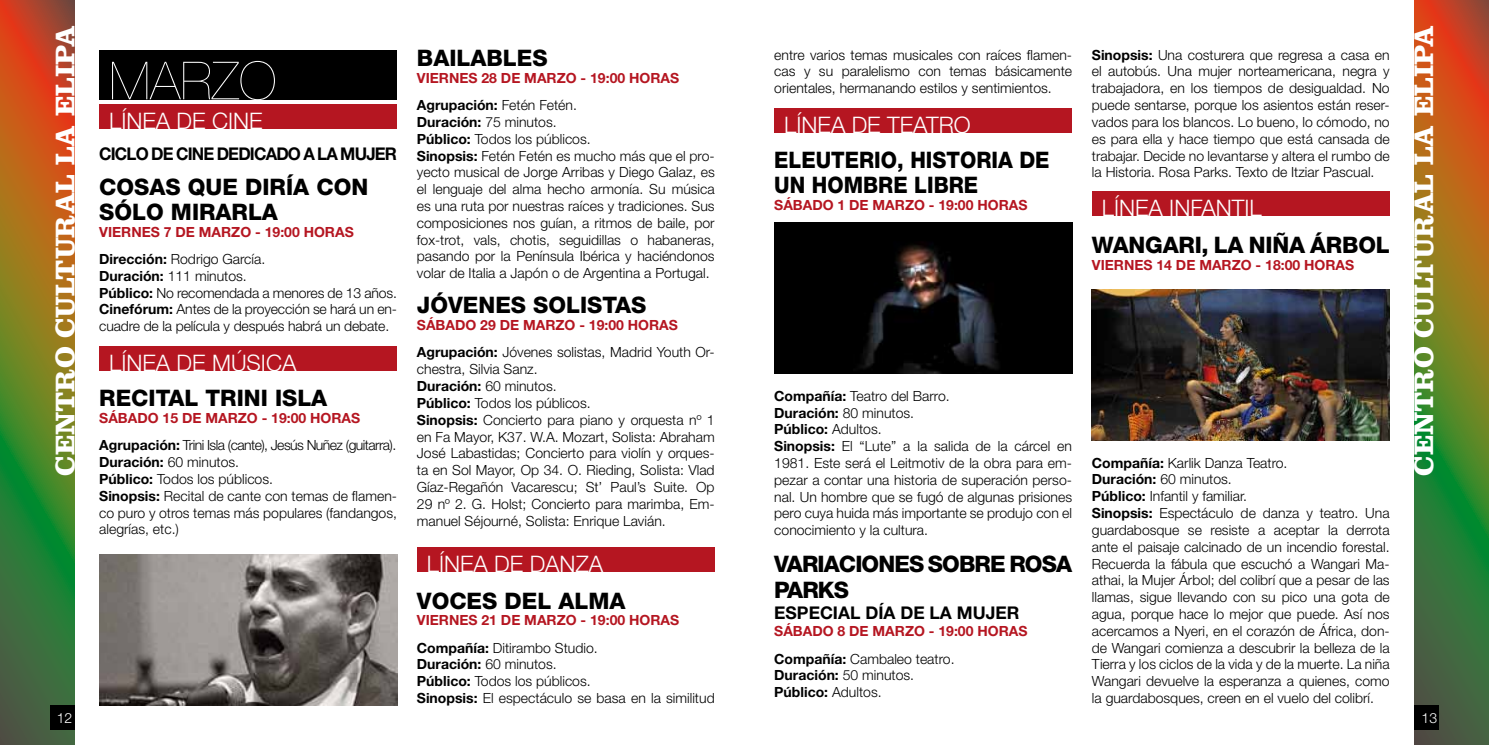
<style>
.page{position:relative;width:1489px;height:745px;background:#fff}
.page>*{position:absolute;margin:0;border:0;box-sizing:border-box;transform-origin:0 0}
.t1{font:200 52.5px "Helvetica Neue LT Std";color:#fff}
.t2{font:700 28px "Clarendon LT Std";color:#fff}
.t3{font:800 22.75px/24.5px "Helvetica Neue LT Std";color:#000}
.t4{font:300 22.75px "Helvetica Neue LT Std";color:#fff}
.t5{font:800 22.75px/24.5px "Helvetica Neue LT Std";color:#000;scale:.92 1}
.t6{font:800 22.75px/26.2px "Helvetica Neue LT Std";letter-spacing:-.04em;color:#000}
.t7{font:700 17.5px "Helvetica Neue LT Std";letter-spacing:-.05em;color:#000;scale:.96 1}
.t8{font:700 17.5px "Helvetica Neue LT Std";color:#000}
.t9{font:300 14px/16.8px "Helvetica Neue LT Std";color:#000}
.t10{font:700 14px/27.3px "Helvetica Neue LT Std";color:#b51621}
.t11{font:300 14px/27.3px "Helvetica Neue LT Std";letter-spacing:-.04em;color:#000}
.t12{font:300 14px "Helvetica Neue LT Std";color:#fff}
.s1{color:#000}
.s2{font-weight:300;color:#000}
.s3{font-weight:700}
.s4{font-weight:700;color:#b51621}
</style>
<div class="page">
<svg style="left:1414px;top:0;width:74px;height:744px;background:#756e29"></svg>
<svg style="left:0;top:0;width:74px;height:744px;background:#786d28"></svg>
<div style="left:1414px;top:704px;width:25px;height:25px;background:#000"></div>
<div style="left:50px;top:704px;width:24px;height:25px;background:#000"></div>
<div style="left:99px;top:50px;width:298px;height:49px;background:#000"></div>
<div style="left:99px;top:104px;width:298px;height:25px;background:#b51621"></div>
<div style="left:99px;top:346px;width:298px;height:25px;background:#b51621"></div>
<img style="left:99px;top:554px;width:298px;height:150px">
<div style="left:417px;top:546px;width:297px;height:25px;background:#b51621"></div>
<div style="left:774px;top:108px;width:297px;height:25px;background:#b51621"></div>
<img style="left:774px;top:223px;width:297px;height:150px">
<div style="left:1091px;top:191px;width:298px;height:24px;background:#b51621"></div>
<img style="left:1091px;top:290px;width:298px;height:150px">
<h2 class="t2" style="left:48px;top:475px;width:452px;rotate:-90deg">CENTRO CULTURAL LA ELIPA</h2>
<h2 class="t2" style="left:1406px;top:475px;width:452px;rotate:-90deg">CENTRO CULTURAL LA ELIPA</h2>
<h3 class="t3" style="left:417px;top:45px;width:132px">BAILABLES</h3>
<p class="t10" style="left:417px;top:64px;width:264px">VIERNES 28 DE MARZO - 19:00 HORAS<br><span class="s1">Agrupación:</span> <span class="s2">Fetén Fetén.</span></p>
<p class="t9" style="left:417px;top:113px;width:299px"><span class="s3">Duración:</span> 75 minutos.<br><span class="s3">Público:</span> Todos los públicos.<br><span class="s3">Sinopsis:</span> Fetén Fetén es mucho más que el pro&shy;yecto musical de Jorge Arribas y Diego Galaz, es el lenguaje del alma hecho armonía. Su música es una ruta por nuestras raíces y tradiciones. Sus composiciones nos guían, a ritmos de baile, por fox-trot, vals, chotis, seguidillas o habaneras, pasando por la Península Ibérica y haciéndonos volar de Italia a Japón o de Argentina a Portugal.</p>
<h3 class="t3" style="left:417px;top:293px;width:231px">JÓVENES SOLISTAS</h3>
<p class="t9" style="left:417px;top:311px;width:299px;line-height:27.3px"><span class="s4">SÁBADO 29 DE MARZO - 19:00 HORAS<br></span><span class="s3">Agrupación:</span> Jóvenes solistas, Madrid Youth Or-</p>
<p class="t9" style="left:417px;top:360px;width:299px">chestra, Silvia Sanz.<br><span class="s3">Duración:</span> 60 minutos.<br><span class="s3">Público:</span> Todos los públicos.<br><span class="s3">Sinopsis:</span> Concierto para piano y orquesta nº 1 en Fa Mayor, K37. W.A. Mozart, Solista: Abraham José Labastidas; Concierto para violín y orques&shy;ta en Sol Mayor, Op 34. O. Rieding, Solista: Vlad Gíaz-Regañón Vacarescu; St’ Paul’s Suite. Op 29 nº 2. G. Holst; Concierto para marimba, Em&shy;manuel Séjourné, Solista: Enrique Lavián.</p>
<h3 class="t4" style="left:427px;top:549px;width:178px">LÍNEA DE DANZA</h3>
<h3 class="t3" style="left:417px;top:587px;width:210px">VOCES DEL ALMA</h3>
<p class="t10" style="left:417px;top:606px;width:264px">VIERNES 21 DE MARZO - 19:00 HORAS<br><span class="s1">Compañía:</span> <span class="s2">Ditirambo Studio.</span></p>
<p class="t9" style="left:417px;top:655px;width:299px"><span class="s3">Duración:</span> 60 minutos.<br><span class="s3">Público:</span> Todos los públicos.<br><span class="s3">Sinopsis:</span> El espectáculo se basa en la similitud</p>
<p class="t9" style="left:1091px;top:46px;width:299px;text-align:justify"><span class="s3">Sinopsis:</span> Una costurera que regresa a casa en el autobús. Una mujer norteamericana, negra y trabajadora, en los tiempos de desigualdad. No puede sentarse, porque los asientos están reser&shy;vados para los blancos. Lo bueno, lo cómodo, no es para ella y hace tiempo que está cansada de trabajar. Decide no levantarse y altera el rumbo de la Historia. Rosa Parks. Texto de Itziar Pascual.</p>
<h3 class="t4" style="left:1101px;top:193px;width:161px">LÍNEA INFANTIL</h3>
<h3 class="t3" style="left:1091px;top:233px;width:299px">WANGARI, LA NIÑA ÁRBOL</h3>
<p class="t10" style="left:1091px;top:251px;width:264px">VIERNES 14 DE MARZO - 18:00 HORAS</p>
<p class="t9" style="left:774px;top:46px;width:299px;text-align:justify">entre varios temas musicales con raíces flamen&shy;cas y su paralelismo con temas básicamente orientales, hermanando estilos y sentimientos.</p>
<h3 class="t4" style="left:784px;top:111px;width:188px">LÍNEA DE TEATRO</h3>
<h3 class="t5" style="left:774px;top:148px;width:301px">ELEUTERIO, HISTORIA DE<br>UN HOMBRE LIBRE</h3>
<p class="t10" style="left:774px;top:190px;width:255px">SÁBADO 1 DE MARZO - 19:00 HORAS</p>
<h1 class="t1" style="left:109px;top:50px;width:169px">MARZO</h1>
<h3 class="t4" style="left:109px;top:107px;width:155px">LÍNEA DE CINE</h3>
<p class="t7" style="left:99px;top:143px;width:312px">CICLO DE CINE DEDICADO A LA MUJER</p>
<h3 class="t3" style="left:99px;top:175px;width:270px">COSAS QUE DIRÍA CON<br>SÓLO MIRARLA</h3>
<p class="t10" style="left:99px;top:217px;width:256px">VIERNES 7 DE MARZO - 19:00 HORAS<br><span class="s1">Dirección:</span> <span class="s2">Rodrigo García.</span></p>
<p class="t9" style="left:99px;top:267px;width:299px"><span class="s3">Duración:</span> 111 minutos.<br><span class="s3">Público:</span> No recomendada a menores de 13 años.<br><span class="s3">Cinefórum:</span> Antes de la proyección se hará un en&shy;cuadre de la película y después habrá un debate.</p>
<h3 class="t4" style="left:109px;top:349px;width:189px">LÍNEA DE MÚSICA</h3>
<h3 class="t3" style="left:99px;top:385px;width:229px">RECITAL TRINI ISLA</h3>
<p class="t11" style="left:99px;top:404px;width:298px"><span class="s4">SÁBADO 15 DE MARZO - 19:00 HORAS<br></span><span class="s3">Agrupación:</span> Trini Isla (cante), Jesús Nuñez (guitarra).</p>
<p class="t9" style="left:99px;top:453px;width:299px"><span class="s3">Duración:</span> 60 minutos.<br><span class="s3">Público:</span> Todos los públicos.<br><span class="s3">Sinopsis:</span> Recital de cante con temas de flamen&shy;co puro y otros temas más populares (fandangos, alegrías, etc.)</p>
<p class="t9" style="left:774px;top:387px;width:299px"><span class="s3">Compañía:</span> Teatro del Barro.<br><span class="s3">Duración:</span> 80 minutos.<br><span class="s3">Público:</span> Adultos.<br><span class="s3">Sinopsis:</span> El “Lute” a la salida de la cárcel en 1981. Este será el Leitmotiv de la obra para em&shy;pezar a contar una historia de superación perso&shy;nal. Un hombre que se fugó de algunas prisiones pero cuya huida más importante se produjo con el conocimiento y la cultura.</p>
<h3 class="t6" style="left:774px;top:550px;width:299px">VARIACIONES SOBRE ROSA<br>PARKS</h3>
<p class="t8" style="left:774px;top:602px;width:246px">ESPECIAL DÍA DE LA MUJER</p>
<p class="t10" style="left:774px;top:616px;width:255px">SÁBADO 8 DE MARZO - 19:00 HORAS<br><span class="s1">Compañía:</span> <span class="s2">Cambaleo teatro.</span></p>
<p class="t9" style="left:774px;top:666px;width:141px"><span class="s3">Duración:</span> 50 minutos.<br><span class="s3">Público:</span> Adultos.</p>
<p class="t9" style="left:1091px;top:453px;width:299px"><span class="s3">Compañía:</span> Karlik Danza Teatro.<br><span class="s3">Duración:</span> 60 minutos.<br><span class="s3">Público:</span> Infantil y familiar.<br><span class="s3">Sinopsis:</span> Espectáculo de danza y teatro. Una guardabosque se resiste a aceptar la derrota ante el paisaje calcinado de un incendio forestal.<br>Recuerda la fábula que escuchó a Wangari Ma&shy;athai, la Mujer Árbol; del colibrí que a pesar de las llamas, sigue llevando con su pico una gota de agua, porque hace lo mejor que puede. Así nos acercamos a Nyeri, en el corazón de África, don&shy;de Wangari comienza a descubrir la belleza de la Tierra y los ciclos de la vida y de la muerte. La niña Wangari devuelve la esperanza a quienes, como la guardabosques, creen en el vuelo del colibrí.</p>
<p class="t12" style="left:57px;top:708px;width:17px">12</p>
<p class="t12" style="left:1421px;top:708px;width:17px">13</p>
</div>
